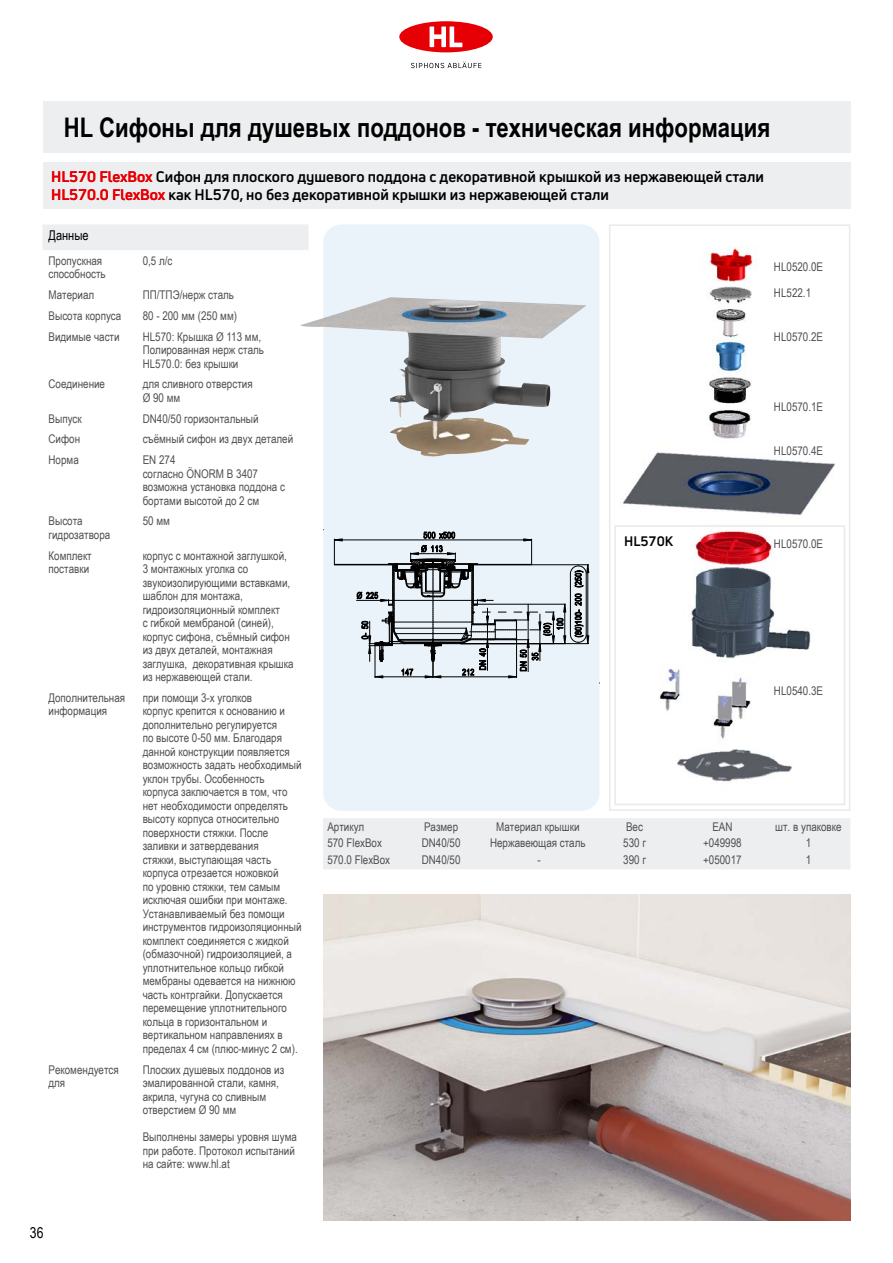
<style>
.page{position:relative;width:893px;height:1263px;background:#fff}
.page>*{position:absolute;margin:0;border:0;box-sizing:border-box;transform-origin:0 0}
.t1{font:700 27px "Arial Narrow";color:#000}
.t2{font:700 15px/18px "Uni Neue";color:#000}
.t3{font:15px "Arial Narrow";color:#000}
.t4{font:700 13.5px "Uni Neue";color:#000}
.t5{font:13.5px "Arial Narrow";color:#000}
.t6{font:12px/13.5px "Arial Narrow";color:#504f53}
.s1{color:#e60005}
</style>
<div class="page">
<svg style="left:411px;top:62px;width:70px;height:6px"></svg>
<div style="left:399px;top:21px;width:94px;height:31px;background:#e60005;border-radius:50%"></div>
<svg style="left:430px;top:26px;width:33px;height:21px"></svg>
<img style="left:622px;top:247px;width:214px;height:268px">
<div style="left:609px;top:224px;width:241px;height:587px;border:2px solid #e9eaeb"></div>
<img style="left:660px;top:530px;width:151px;height:252px">
<div style="left:614px;top:525px;width:231px;height:280px;border:2px solid #e9eaeb"></div>
<div style="left:323px;top:224px;width:277px;height:587px;background:#eaf3fa;border-radius:18px"></div>
<img style="left:300px;top:297px;width:286px;height:160px">
<svg style="left:334px;top:532px;width:255px;height:146px"></svg>
<img style="left:323px;top:894px;width:527px;height:326px">
<div style="left:43px;top:102px;width:807px;height:51px;background:#edeeef"></div>
<div style="left:43px;top:162px;width:807px;height:47px;background:#edeeef"></div>
<div style="left:43px;top:225px;width:265px;height:25px;background:#edeeef"></div>
<div style="left:323px;top:818px;width:527px;height:51px;background:#edeeef"></div>
<h1 class="t1" style="left:64px;top:107px;width:708px">HL Сифоны для душевых поддонов - техническая информация</h1>
<p class="t2" style="left:51px;top:168px;width:714px"><span class="s1">HL570 FlexBox</span> Сифон для плоского душевого поддона с декоративной крышкой из нержавеющей стали<br><span class="s1">HL570.0 FlexBox</span> как HL570, но без декоративной крышки из нержавеющей стали</p>
<p class="t5" style="left:49px;top:226px;width:42px">Данные</p>
<p class="t6" style="left:49px;top:253px;width:59px">Пропускная способность</p>
<p class="t6" style="left:143px;top:253px;width:31px">0,5 л/с</p>
<p class="t6" style="left:49px;top:288px;width:47px">Материал</p>
<p class="t6" style="left:143px;top:288px;width:93px">ПП/ТПЭ/нерж сталь</p>
<p class="t6" style="left:49px;top:308px;width:74px">Высота корпуса</p>
<p class="t6" style="left:143px;top:308px;width:96px">80 - 200 мм (250 мм)</p>
<p class="t6" style="left:49px;top:329px;width:73px">Видимые части</p>
<p class="t6" style="left:143px;top:329px;width:123px">HL570: Крышка Ø 113 мм,<br>Полированная нерж сталь<br>HL570.0: без крышки</p>
<p class="t6" style="left:49px;top:377px;width:58px">Соединение</p>
<p class="t6" style="left:143px;top:377px;width:112px">для сливного отверстия<br>Ø 90 мм</p>
<p class="t6" style="left:49px;top:411px;width:35px">Выпуск</p>
<p class="t6" style="left:143px;top:411px;width:118px">DN40/50 горизонтальный</p>
<p class="t6" style="left:49px;top:432px;width:33px">Сифон</p>
<p class="t6" style="left:143px;top:432px;width:152px">съёмный сифон из двух деталей</p>
<p class="t6" style="left:49px;top:453px;width:32px">Норма</p>
<p class="t6" style="left:143px;top:453px;width:144px">EN 274<br>согласно ÖNORM B 3407 возможна установка поддона с бортами высотой до 2 см</p>
<p class="t6" style="left:49px;top:514px;width:63px">Высота гидрозатвора</p>
<p class="t6" style="left:143px;top:514px;width:29px">50 мм</p>
<p class="t6" style="left:49px;top:548px;width:45px">Комплект поставки</p>
<p class="t6" style="left:143px;top:548px;width:152px">корпус с монтажной заглушкой,<br>3 монтажных уголка со звукоизолирующими вставками, шаблон для монтажа, гидроизоляционный комплект<br>с гибкой мембраной (синей), корпус сифона, съёмный сифон из двух деталей, монтажная заглушка, декоративная крышка из нержавеющей стали.</p>
<p class="t6" style="left:49px;top:690px;width:78px">Дополнительная информация</p>
<p class="t6" style="left:143px;top:690px;width:160px">при помощи 3-х уголков<br>корпус крепится к основанию и дополнительно регулируется<br>по высоте 0-50 мм. Благодаря данной конструкции появляется возможность задать необходимый уклон трубы. Особенность корпуса заключается в том, что нет необходимости определять высоту корпуса относительно поверхности стяжки. После заливки и затвердевания<br>стяжки, выступающая часть корпуса отрезается ножовкой<br>по уровню стяжки, тем самым исключая ошибки при монтаже.<br>Устанавливаемый без помощи инструментов гидроизоляционный комплект соединяется с жидкой (обмазочной) гидроизоляцией, а уплотнительное кольцо гибкой мембраны одевается на нижнюю часть контргайки. Допускается перемещение уплотнительного кольца в горизонтальном и вертикальном направлениях в пределах 4 см (плюс-минус 2 см).</p>
<p class="t6" style="left:49px;top:1062px;width:72px">Рекомендуется для</p>
<p class="t6" style="left:143px;top:1062px;width:143px">Плоских душевых поддонов из эмалированной стали, камня, акрила, чугуна со сливным отверстием Ø 90 мм</p>
<p class="t6" style="left:143px;top:1130px;width:156px">Выполнены замеры уровня шума при работе. Протокол испытаний на сайте: www.hl.at</p>
<p class="t6" style="left:774px;top:254px;width:51px;line-height:25.8px">HL0520.0E<br>HL522.1</p>
<p class="t6" style="left:774px;top:330px;width:51px">HL0570.2E</p>
<p class="t6" style="left:774px;top:400px;width:51px">HL0570.1E</p>
<p class="t6" style="left:774px;top:443px;width:51px">HL0570.4E</p>
<p class="t4" style="left:624px;top:533px;width:51px">HL570K</p>
<p class="t6" style="left:774px;top:537px;width:51px">HL0570.0E</p>
<p class="t6" style="left:774px;top:683px;width:51px">HL0540.3E</p>
<p class="t6" style="left:327px;top:820px;width:38px">Артикул</p>
<p class="t6" style="left:424px;top:820px;width:36px">Размер</p>
<p class="t6" style="left:496px;top:820px;width:85px">Материал крышки</p>
<p class="t6" style="left:626px;top:820px;width:18px">Вес</p>
<p class="t6" style="left:712px;top:820px;width:22px">EAN</p>
<p class="t6" style="left:775px;top:820px;width:68px">шт. в упаковке</p>
<p class="t6" style="left:327px;top:836px;width:56px">570 FlexBox</p>
<p class="t6" style="left:422px;top:836px;width:40px">DN40/50</p>
<p class="t6" style="left:490px;top:836px;width:97px">Нержавеющая сталь</p>
<p class="t6" style="left:623px;top:836px;width:24px">530 г</p>
<p class="t6" style="left:703px;top:836px;width:40px">+049998</p>
<p class="t6" style="left:806px;top:836px;width:7px">1</p>
<p class="t6" style="left:327px;top:853px;width:64px">570.0 FlexBox</p>
<p class="t6" style="left:422px;top:853px;width:40px">DN40/50</p>
<p class="t6" style="left:538px;top:853px;width:5px">-</p>
<p class="t6" style="left:623px;top:853px;width:24px">390 г</p>
<p class="t6" style="left:703px;top:853px;width:40px">+050017</p>
<p class="t6" style="left:806px;top:853px;width:7px">1</p>
<p class="t3" style="left:30px;top:1222px;width:15px">36</p>
</div>
